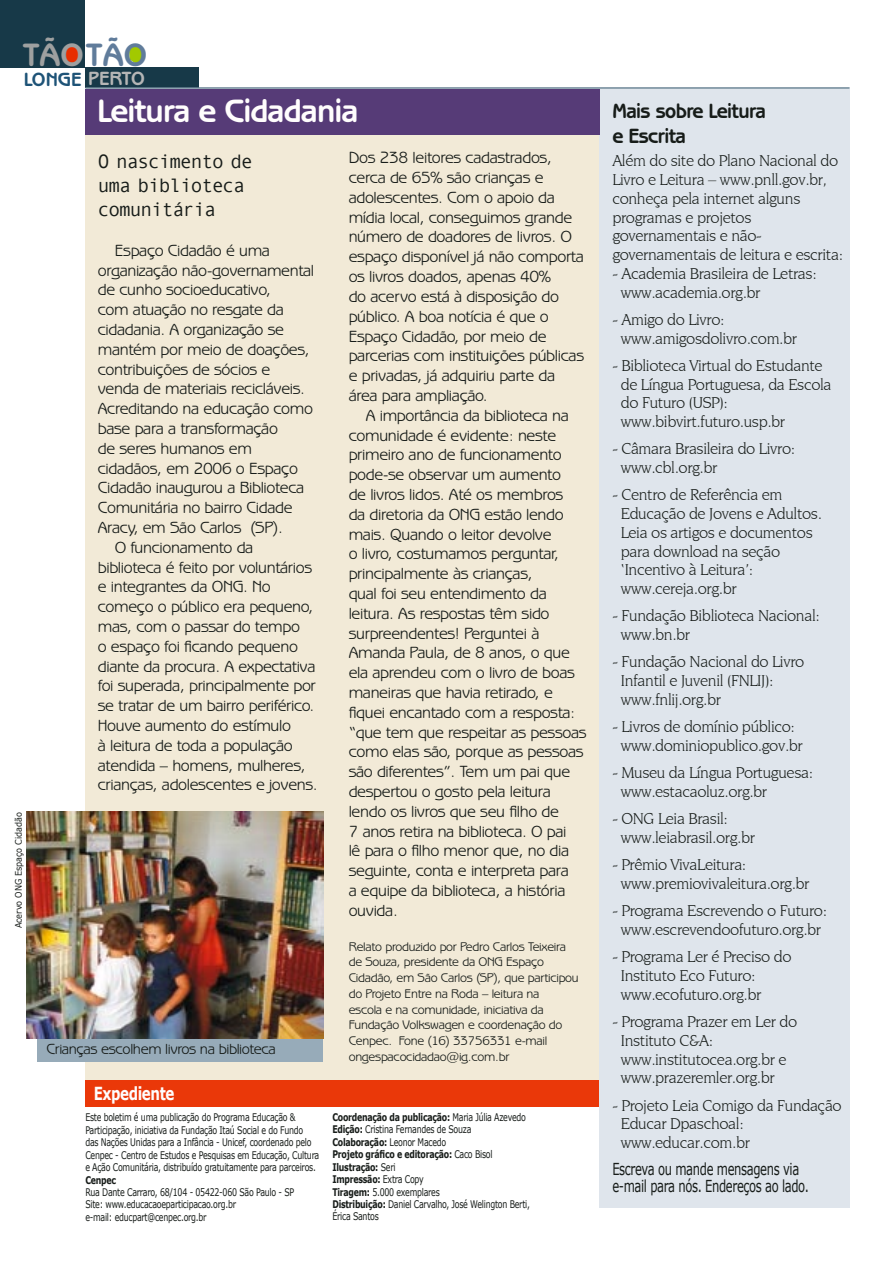
<style>
.page{position:relative;width:893px;height:1263px;background:#fff}
.page>*{position:absolute;margin:0;border:0;box-sizing:border-box;transform-origin:0 0}
._1Titulo{font:700 33px "Benguiat Gothic IT Cby BT";letter-spacing:-.025em;color:#fffdfd}
.t1{font:700 33px "Benguiat Gothic IT Cby BT";color:#9ea0a0}
._1Titulo_coluna{font:700 21px/25.2px "Benguiat Gothic IT Cby BT";letter-spacing:-.025em;color:#171c19}
._1olho2{font:19.5px/24px "Andale Mono";letter-spacing:-.055em;color:#171c19}
.t2{font:700 19.5px "Benguiat Gothic IT Cby BT";color:#1e5377}
._1expediente{font:700 18px "Verdana";letter-spacing:-.03em;color:#fffdfd;scale:.75 1}
._1texto2{font:16.5px/19.8px "Benguiat Gothic IT Cby BT";letter-spacing:-.02em;color:#171c19}
._1texto1{font:16.5px/18.8px "Novarese IT Cby BT";letter-spacing:-.025em;color:#171c19}
._1texto1__1{font:16.5px "Novarese IT Cby BT";letter-spacing:-.025em;color:#171c19}
._1texto1-2{font:16.5px/16.5px "Verdana";letter-spacing:-.03em;color:#171c19;scale:.7 1}
._1legenda{font:15px "Benguiat Gothic IT Cby BT";letter-spacing:-.025em;color:#171c19}
._1texto2-2{font:12.75px/15.8px "Benguiat Gothic IT Cby BT";letter-spacing:-.02em;color:#171c19}
._1expediente-2{font:10.5px/12.5px "Verdana";letter-spacing:-.03em;color:#171c19;scale:.75 1}
._1expediente-3{font:700 10.5px "Verdana";letter-spacing:-.03em;color:#171c19;scale:.75 1}
._1credito{font:9px "Verdana";color:#171c19;scale:.9 1}
.s1{color:#607c9b}
.s2{color:#b5b6b6}
.s3{font-weight:400}
.s4{font-weight:700}
</style>
<div class="page">
<div style="left:85px;top:114px;width:515px;height:983px;background:#f2ead7"></div>
<div style="left:37px;top:1027px;width:286px;height:34px;background:#97abb9"></div>
<div style="left:85px;top:1080px;width:515px;height:26px;background:#ea3809"></div>
<div style="left:0;top:0;width:84px;height:68px;background:#173948"></div>
<div style="left:85px;top:67px;width:114px;height:21px;background:#173948"></div>
<svg style="left:129px;top:44px;width:15px;height:21px"></svg>
<svg style="left:66px;top:45px;width:14px;height:20px"></svg>
<hr style="left:85px;top:87px;width:765px;height:2px;background:#698395">
<div style="left:600px;top:89px;width:250px;height:1119px;background:#dfe5ec"></div>
<div style="left:85px;top:89px;width:515px;height:46px;background:#563b77"></div>
<img style="left:26px;top:812px;width:297px;height:226px">
<p class="t1" style="left:23px;top:34px;width:125px">TÃO<span class="s1">TÃO</span></p>
<p class="t2" style="left:24px;top:67px;width:123px">LONGE <span class="s2">PERTO</span></p>
<p class="_1credito" style="left:13px;top:928px;width:130px;rotate:-90deg">Acervo ONG Espaço Cidadão</p>
<p class="_1Titulo" style="left:97px;top:90px;width:263px">Leitura e Cidadania</p>
<p class="_1olho2" style="left:98px;top:149px;width:156px">O nascimento de uma biblioteca comunitária</p>
<p class="_1texto2" style="left:98px;top:240px;width:218px;text-indent:17px">Espaço Cidadão é uma organização não-governamental de cunho socioeducativo,<br>com atuação no resgate da cidadania. A organização se mantém por meio de doações, contribuições de sócios e venda de materiais recicláveis.<br>Acreditando na educação como base para a transformação<br>de seres humanos em cidadãos, em 2006 o Espaço<br>Cidadão inaugurou a Biblioteca<br>Comunitária no bairro Cidade<br>Aracy, em São Carlos (SP).</p>
<p class="_1texto2" style="left:98px;top:537px;width:222px;text-indent:17px">O funcionamento da biblioteca é feito por voluntários e integrantes da ONG. No começo o público era pequeno, mas, com o passar do tempo<br>o espaço foi ficando pequeno diante da procura. A expectativa foi superada, principalmente por se tratar de um bairro periférico.<br>Houve aumento do estímulo<br>à leitura de toda a população atendida – homens, mulheres, crianças, adolescentes e jovens.</p>
<p class="_1legenda" style="left:47px;top:1039px;width:231px">Crianças escolhem livros na biblioteca</p>
<p class="_1expediente" style="left:94px;top:1082px;width:109px">Expediente</p>
<p class="_1expediente-2" style="left:85px;top:1111px;width:314px">Este boletim é uma publicação do Programa Educação &amp; Participação, iniciativa da Fundação Itaú Social e do Fundo<br>das Nações Unidas para a Infância - Unicef, coordenado pelo Cenpec - Centro de Estudos e Pesquisas em Educação, Cultura e Ação Comunitária, distribuído gratuitamente para parceiros.</p>
<p class="_1expediente-3" style="left:85px;top:1173px;width:42px">Cenpec</p>
<p class="_1expediente-2" style="left:85px;top:1185px;width:280px">Rua Dante Carraro, 68/104 - 05422-060 São Paulo - SP</p>
<p class="_1expediente-2" style="left:85px;top:1198px;width:203px">Site: www.educacaoeparticipacao.org.br</p>
<p class="_1expediente-2" style="left:85px;top:1210px;width:163px">e-mail: educpart@cenpec.org.br</p>
<p class="_1texto2" style="left:349px;top:147px;width:237px">Dos 238 leitores cadastrados, cerca de 65% são crianças e adolescentes. Com o apoio da mídia local, conseguimos grande número de doadores de livros. O espaço disponível já não comporta os livros doados, apenas 40%<br>do acervo está à disposição do público. A boa notícia é que o<br>Espaço Cidadão, por meio de parcerias com instituições públicas e privadas, já adquiriu parte da área para ampliação.</p>
<p class="_1texto2" style="left:349px;top:405px;width:239px;text-indent:17px">A importância da biblioteca na comunidade é evidente: neste primeiro ano de funcionamento pode-se observar um aumento<br>de livros lidos. Até os membros<br>da diretoria da ONG estão lendo mais. Quando o leitor devolve<br>o livro, costumamos perguntar, principalmente às crianças,<br>qual foi seu entendimento da leitura. As respostas têm sido surpreendentes! Perguntei à<br>Amanda Paula, de 8 anos, o que ela aprendeu com o livro de boas maneiras que havia retirado, e fiquei encantado com a resposta: “que tem que respeitar as pessoas como elas são, porque as pessoas são diferentes”. Tem um pai que despertou o gosto pela leitura lendo os livros que seu filho de<br>7 anos retira na biblioteca. O pai<br>lê para o filho menor que, no dia seguinte, conta e interpreta para<br>a equipe da biblioteca, a história ouvida.</p>
<p class="_1texto2-2" style="left:349px;top:938px;width:232px">Relato produzido por Pedro Carlos Teixeira de Souza, presidente da ONG Espaço Cidadão, em São Carlos (SP), que participou do Projeto Entre na Roda – leitura na<br>escola e na comunidade, iniciativa da Fundação Volkswagen e coordenação do Cenpec. Fone (16) 33756331 e-mail ongespacocidadao@ig.com.br</p>
<p class="_1expediente-3" style="left:332px;top:1110px;width:259px">Coordenação da publicação: <span class="s3">Maria Júlia Azevedo</span></p>
<p class="_1expediente-2" style="left:332px;top:1123px;width:187px"><span class="s4">Edição:</span> Cristina Fernandes de Souza</p>
<p class="_1expediente-3" style="left:332px;top:1135px;width:153px">Colaboração: <span class="s3">Leonor Macedo</span></p>
<p class="_1expediente-3" style="left:332px;top:1148px;width:215px">Projeto gráfico e editoração: <span class="s3">Caco Bisol</span></p>
<p class="_1expediente-3" style="left:332px;top:1160px;width:86px">Ilustração: <span class="s3">Seri</span></p>
<p class="_1expediente-3" style="left:332px;top:1172px;width:124px">Impressão: <span class="s3">Extra Copy</span></p>
<p class="_1expediente-2" style="left:332px;top:1185px;width:145px"><span class="s4">Tiragem:</span> 5.000 exemplares</p>
<p class="_1expediente-2" style="left:332px;top:1197px;width:265px"><span class="s4">Distribuição:</span> Daniel Carvalho, José Welington Berti,<br>Érica Santos</p>
<p class="_1Titulo_coluna" style="left:612px;top:98px;width:155px">Mais sobre Leitura e Escrita</p>
<p class="_1texto1" style="left:612px;top:151px;width:232px">Além do site do Plano Nacional do<br>Livro e Leitura – www.pnll.gov.br, conheça pela internet alguns programas e projetos governamentais e não&shy;governamentais de leitura e escrita:</p>
<p class="_1texto1" style="left:612px;top:264px;width:206px">- Academia Brasileira de Letras:</p>
<p class="_1texto1__1" style="left:621px;top:282px;width:141px">www.academia.org.br</p>
<p class="_1texto1" style="left:612px;top:310px;width:114px">- Amigo do Livro:</p>
<p class="_1texto1__1" style="left:621px;top:328px;width:178px">www.amigosdolivro.com.br</p>
<p class="_1texto1" style="left:612px;top:356px;width:212px">- Biblioteca Virtual do Estudante</p>
<p class="_1texto1" style="left:621px;top:375px;width:212px">de Língua Portuguesa, da Escola do Futuro (USP):</p>
<p class="_1texto1__1" style="left:621px;top:412px;width:166px">www.bibvirt.futuro.usp.br</p>
<p class="_1texto1" style="left:612px;top:439px;width:184px">- Câmara Brasileira do Livro:</p>
<p class="_1texto1__1" style="left:621px;top:458px;width:98px">www.cbl.org.br</p>
<p class="_1texto1" style="left:612px;top:485px;width:172px">- Centro de Referência em</p>
<p class="_1texto1" style="left:621px;top:504px;width:203px">Educação de Jovens e Adultos.<br>Leia os artigos e documentos para download na seção ‘Incentivo à Leitura’:</p>
<p class="_1texto1__1" style="left:621px;top:579px;width:117px">www.cereja.org.br</p>
<p class="_1texto1" style="left:612px;top:606px;width:209px">- Fundação Biblioteca Nacional:</p>
<p class="_1texto1__1" style="left:621px;top:625px;width:71px">www.bn.br</p>
<p class="_1texto1" style="left:612px;top:652px;width:194px">- Fundação Nacional do Livro</p>
<p class="_1texto1" style="left:621px;top:671px;width:154px">Infantil e Juvenil (FNLIJ):</p>
<p class="_1texto1__1" style="left:621px;top:690px;width:102px">www.fnlij.org.br</p>
<p class="_1texto1" style="left:612px;top:717px;width:184px">- Livros de domínio público:</p>
<p class="_1texto1__1" style="left:621px;top:736px;width:183px">www.dominiopublico.gov.br</p>
<p class="_1texto1" style="left:612px;top:763px;width:202px">- Museu da Língua Portuguesa:</p>
<p class="_1texto1__1" style="left:621px;top:782px;width:148px">www.estacaoluz.org.br</p>
<p class="_1texto1" style="left:612px;top:809px;width:117px">- ONG Leia Brasil:</p>
<p class="_1texto1__1" style="left:621px;top:828px;width:136px">www.leiabrasil.org.br</p>
<p class="_1texto1" style="left:612px;top:855px;width:135px">- Prêmio VivaLeitura:</p>
<p class="_1texto1__1" style="left:621px;top:874px;width:190px">www.premiovivaleitura.org.br</p>
<p class="_1texto1" style="left:612px;top:901px;width:216px">- Programa Escrevendo o Futuro:</p>
<p class="_1texto1__1" style="left:621px;top:920px;width:202px">www.escrevendoofuturo.org.br</p>
<p class="_1texto1" style="left:612px;top:947px;width:181px">- Programa Ler é Preciso do</p>
<p class="_1texto1" style="left:621px;top:966px;width:136px">Instituto Eco Futuro:</p>
<p class="_1texto1__1" style="left:621px;top:984px;width:142px">www.ecofuturo.org.br</p>
<p class="_1texto1" style="left:612px;top:1012px;width:186px">- Programa Prazer em Ler do</p>
<p class="_1texto1" style="left:621px;top:1031px;width:94px">Instituto C&amp;A:</p>
<p class="_1texto1" style="left:621px;top:1049px;width:167px">www.institutocea.org.br e</p>
<p class="_1texto1__1" style="left:621px;top:1068px;width:155px">www.prazeremler.org.br</p>
<p class="_1texto1" style="left:612px;top:1095px;width:231px">- Projeto Leia Comigo da Fundação</p>
<p class="_1texto1" style="left:621px;top:1114px;width:124px">Educar Dpaschoal:</p>
<p class="_1texto1" style="left:621px;top:1133px;width:131px">www.educar.com.br</p>
<p class="_1texto1-2" style="left:612px;top:1160px;width:283px">Escreva ou mande mensagens via e-mail para nós. Endereços ao lado.</p>
</div>
